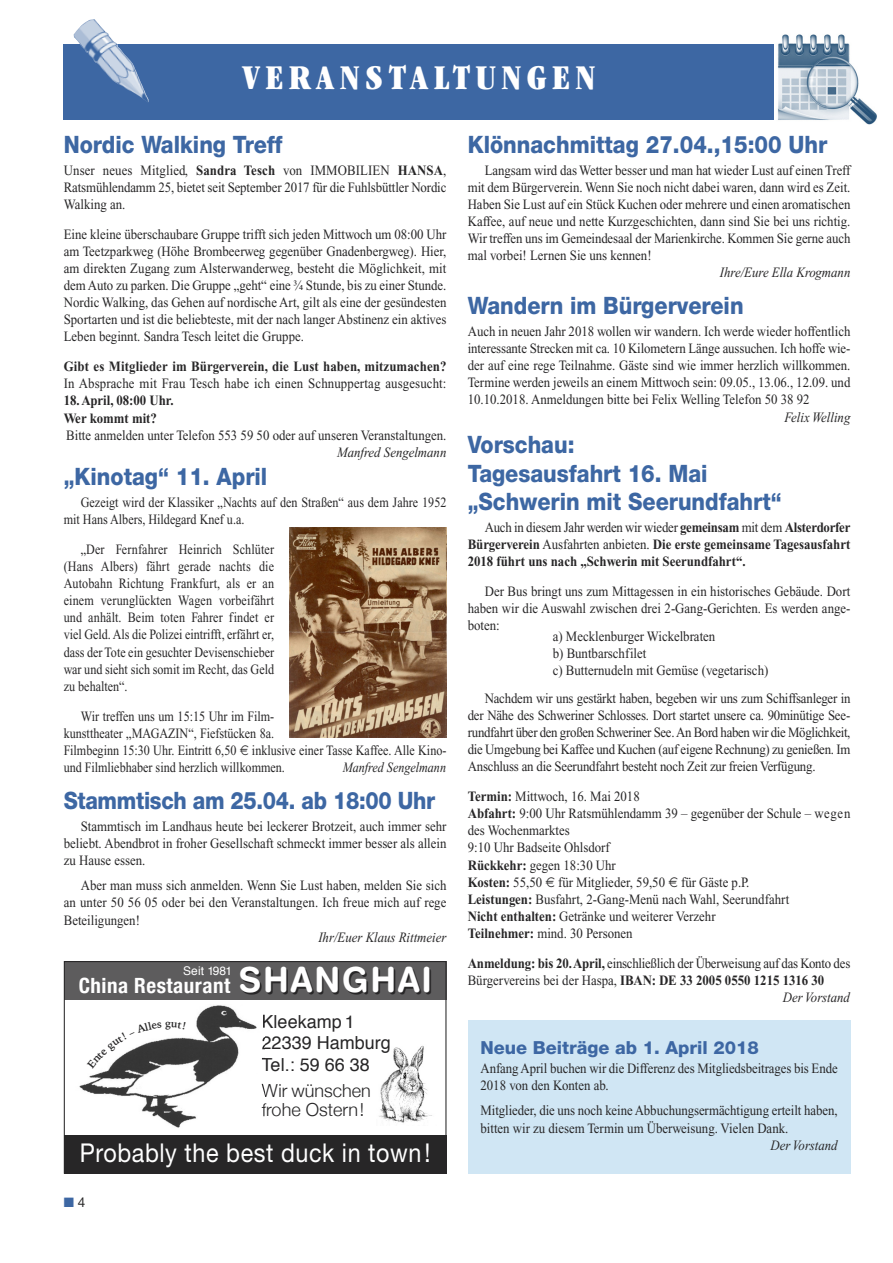
<style>
.page{position:relative;width:893px;height:1263px;background:#fff}
.page>*{position:absolute;margin:0;border:0;box-sizing:border-box;transform-origin:0 0}
.t1{font:36px "ITC Garamond Std Ult Cond";letter-spacing:.15em;color:#fff}
.t2{font:700 34.65px "Helvetica Rounded";letter-spacing:.05em;color:#fff;scale:.96 1}
.t3{font:25.95px "Helvetica Neue";letter-spacing:.025em;color:#fff;scale:.9 1}
.t4{font:800 24px/28.8px "Helvetica Neue";color:#3d67a3;scale:.9 1}
.t5{font:800 24px "Helvetica Neue";color:#3d67a3;scale:.88 1}
.t6{font:700 condensed 21px "Helvetica Neue";letter-spacing:.025em;color:#fff}
.t7{font:18px/21.6px "Helvetica";color:#272627}
.t8{font:800 18px "Helvetica Neue";color:#3d67a3}
.t9{font:300 18px/19.5px "Helvetica Neue";color:#272627}
.t10{font:14.25px/17.1px "Times New Roman";color:#272627;text-align:justify;scale:.9 1}
.t11{font:14.25px/17.1px "Times New Roman";color:#272627;scale:.85 1}
.t12{font:700 14.25px/17px "Times New Roman";color:#272627;text-align:justify;scale:.9 1}
.t13{font:italic 14.25px "Times New Roman";color:#272627;scale:.9 1}
.t14{font:14.25px "Times New Roman";letter-spacing:-.02em;color:#272627;scale:.9 1}
.t15{font:italic 14.25px "Times New Roman";color:#272627;scale:.85 1}
.t16{font:13.5px "Helvetica Neue";color:#fff}
.t17{font:13.5px "Helvetica Neue";color:#272627}
.t18{font:12px "Helvetica";color:#fff}
.t19{font:700 10.5px "Iowan Old Style";color:#272627}
.s1{font-weight:700}
.s2{font-family:"Courier";font-weight:400;font-stretch:normal;font-size:34.5px;color:#5d5c5d}
.s3{color:#3d67a3}
.s4{font-weight:400}
</style>
<div class="page">
<div style="left:64px;top:44px;width:710px;height:76px;background:#3d67a3"></div>
<img style="left:777px;top:34px;width:100px;height:91px">
<img style="left:74px;top:19px;width:75px;height:83px">
<img style="left:289px;top:528px;width:157px;height:209px">
<img style="left:379px;top:1045px;width:53px;height:78px">
<div style="left:64px;top:961px;width:382px;height:38px;background:#5d5c5d"></div>
<div style="left:64px;top:1135px;width:382px;height:39px;background:#272627"></div>
<div style="left:64px;top:961px;width:382px;height:213px;border:1px solid #272627"></div>
<img style="left:79px;top:1005px;width:186px;height:123px">
<svg style="left:263px;top:1015px;width:2px;height:13px"></svg>
<svg style="left:262px;top:1036px;width:3px;height:13px"></svg>
<svg style="left:262px;top:1084px;width:3px;height:11px"></svg>
<svg style="left:262px;top:1103px;width:3px;height:13px"></svg>
<div style="left:468px;top:1020px;width:382px;height:154px;background:#d0e6f4"></div>
<svg style="left:87px;top:1021px;width:75px;height:47px"></svg>
<svg style="left:171px;top:1021px;width:15px;height:8px"></svg>
<p class="t16" style="left:347px;top:59px;width:148px">Bürgerverein Fuhlsbüttel</p>
<h1 class="t1" style="left:242px;top:64px;width:355px">VERANSTALTUNGEN</h1>
<h3 class="t4" style="left:64px;top:132px;width:245px">Nordic Walking Treff</h3>
<p class="t10" style="left:64px;top:163px;width:427px">Unser neues Mitglied, <span class="s1">Sandra Tesch</span> von IMMOBILIEN <span class="s1">HANSA</span>, Ratsmühlendamm 25, bietet seit September 2017 für die Fuhlsbüttler Nordic Walking an.</p>
<p class="t10" style="left:64px;top:227px;width:427px">Eine kleine überschaubare Gruppe trifft sich jeden Mittwoch um 08:00 Uhr am Teetzparkweg (Höhe Brombeerweg gegenüber Gnadenbergweg). Hier, am direkten Zugang zum Alsterwanderweg, besteht die Möglichkeit, mit dem Auto zu parken. Die Gruppe „geht“ eine ¾ Stunde, bis zu einer Stunde.<br>Nordic Walking, das Gehen auf nordische Art, gilt als eine der gesündesten Sportarten und ist die beliebteste, mit der nach langer Abstinenz ein aktives Leben beginnt. Sandra Tesch leitet die Gruppe.</p>
<p class="t12" style="left:64px;top:359px;width:427px">Gibt es Mitglieder im Bürgerverein, die Lust haben, mitzumachen?</p>
<p class="t10" style="left:64px;top:376px;width:427px">In Absprache mit Frau Tesch habe ich einen Schnuppertag ausgesucht:</p>
<p class="t12" style="left:64px;top:393px;width:123px;line-height:17.4px">18.April, 08:00 Uhr.<br>Wer kommt mit?</p>
<p class="t10" style="left:66px;top:428px;width:424px">Bitte anmelden unter Telefon 553 59 50 oder auf unseren Veranstaltungen.</p>
<p class="t13" style="left:337px;top:447px;width:123px">Manfred Sengelmann</p>
<h3 class="t4" style="left:64px;top:464px;width:228px">„Kinotag“ 11. April</h3>
<p class="t11" style="left:64px;top:495px;width:452px;text-indent:17px">Gezeigt wird der Klassiker „Nachts auf den Straßen“ aus dem Jahre 1952 mit Hans Albers, Hildegard Knef u.a.</p>
<p class="t11" style="left:64px;top:542px;width:249px;text-align:justify;text-indent:17px">„Der Fernfahrer Heinrich Schlüter (Hans Albers) fährt gerade nachts die Autobahn Richtung Frankfurt, als er an einem verunglückten Wagen vorbeifährt und anhält. Beim toten Fahrer findet er viel Geld. Als die Polizei eintrifft, erfährt er, dass der Tote ein gesuchter Devisenschieber war und sieht sich somit im Recht, das Geld zu behalten“.</p>
<p class="t11" style="left:64px;top:709px;width:452px;text-indent:17px">Wir treffen uns um 15:15 Uhr im Film-<br>kunsttheater „MAGAZIN“, Fiefstücken 8a.<br>Filmbeginn 15:30 Uhr. Eintritt 6,50 inklusive einer Tasse Kaffee. Alle Kino&shy;und Filmliebhaber sind herzlich willkommen.</p>
<p class="t15" style="left:343px;top:762px;width:123px">Manfred Sengelmann</p>
<h3 class="t5" style="left:64px;top:792px;width:423px">Stammtisch am 25.04. ab 18:00 Uhr</h3>
<p class="t10" style="left:64px;top:818px;width:427px;text-indent:17px">Stammtisch im Landhaus heute bei leckerer Brotzeit, auch immer sehr beliebt. Abendbrot in froher Gesellschaft schmeckt immer besser als allein zu Hause essen.</p>
<p class="t10" style="left:64px;top:878px;width:427px;text-indent:17px">Aber man muss sich anmelden. Wenn Sie Lust haben, melden Sie sich an unter 50 56 05 oder bei den Veranstaltungen. Ich freue mich auf rege Beteiligungen!</p>
<p class="t13" style="left:318px;top:932px;width:144px">Ihr/Euer Klaus Rittmeier</p>
<h3 class="t6" style="left:79px;top:972px;width:327px">China Restaurant <span class="s2">HANGHAI</span></h3>
<p class="t18" style="left:183px;top:966px;width:50px">Seit 1981</p>
<h2 class="t2" style="left:239px;top:967px;width:203px">SHANGHAI</h2>
<p class="t19" style="left:165px;top:1016px;width:7px">g</p>
<p class="t7" style="left:262px;top:1012px;width:131px">Kleekamp 1<br>22339 Hamburg<br>Tel.: 59 66 38</p>
<p class="t9" style="left:262px;top:1080px;width:111px">Wir wünschen frohe Ostern!</p>
<h3 class="t3" style="left:80px;top:1143px;width:391px">Probably the best duck in town!</h3>
<p class="t17" style="left:64px;top:1197px;width:23px"><span class="s3">■</span> 4</p>
<h3 class="t4" style="left:468px;top:132px;width:401px">Klönnachmittag 27.04.,15:00 Uhr</h3>
<p class="t10" style="left:468px;top:163px;width:427px;text-indent:17px">Langsam wird das Wetter besser und man hat wieder Lust auf einen Treff mit dem Bürgerverein. Wenn Sie noch nicht dabei waren, dann wird es Zeit.<br>Haben Sie Lust auf ein Stück Kuchen oder mehrere und einen aromatischen Kaffee, auf neue und nette Kurzgeschichten, dann sind Sie bei uns richtig.<br>Wir treffen uns im Gemeindesaal der Marienkirche. Kommen Sie gerne auch mal vorbei! Lernen Sie uns kennen!</p>
<p class="t13" style="left:720px;top:267px;width:147px">Ihre/Eure Ella Krogmann</p>
<h3 class="t4" style="left:468px;top:294px;width:308px">Wandern im Bürgerverein</h3>
<p class="t10" style="left:468px;top:324px;width:427px">Auch in neuen Jahr 2018 wollen wir wandern. Ich werde wieder hoffentlich interessante Strecken mit ca. 10 Kilometern Länge aussuchen. Ich hoffe wie&shy;der auf eine rege Teilnahme. Gäste sind wie immer herzlich willkommen.<br>Termine werden jeweils an einem Mittwoch sein: 09.05., 13.06., 12.09. und 10.10.2018. Anmeldungen bitte bei Felix Welling Telefon 50 38 92</p>
<p class="t13" style="left:784px;top:412px;width:75px">Felix Welling</p>
<h3 class="t4" style="left:468px;top:432px;width:350px">Vorschau:<br>Tagesausfahrt 16. Mai „Schwerin mit Seerundfahrt“</h3>
<p class="t12" style="left:468px;top:520px;width:427px;text-indent:17px"><span class="s4">Auch in diesem Jahr werden wir wieder</span> gemeinsam <span class="s4">mit dem</span> Alsterdorfer Bürgerverein <span class="s4">Ausfahrten anbieten.</span> Die erste gemeinsame Tagesausfahrt 2018 führt uns nach „Schwerin mit Seerundfahrt“.</p>
<p class="t10" style="left:468px;top:584px;width:427px;text-indent:17px">Der Bus bringt uns zum Mittagessen in ein historisches Gebäude. Dort haben wir die Auswahl zwischen drei 2-Gang-Gerichten. Es werden ange&shy;boten:</p>
<p class="t10" style="left:553px;top:629px;width:241px;text-align:left">a) Mecklenburger Wickelbraten<br>b) Buntbarschfilet<br>c) Butternudeln mit Gemüse (vegetarisch)</p>
<p class="t10" style="left:468px;top:691px;width:427px;text-indent:17px">Nachdem wir uns gestärkt haben, begeben wir uns zum Schiffsanleger in der Nähe des Schweriner Schlosses. Dort startet unsere ca. 90minütige See&shy;rundfahrt über den großen Schweriner See.An Bord haben wir die Möglichkeit, die Umgebung bei Kaffee und Kuchen (auf eigene Rechnung) zu genießen. Im Anschluss an die Seerundfahrt besteht noch Zeit zur freien Verfügung.</p>
<p class="t10" style="left:468px;top:789px;width:427px;text-align:left"><span class="s1">Termin:</span> Mittwoch, 16. Mai 2018<br><span class="s1">Abfahrt:</span> 9:00 Uhr Ratsmühlendamm 39 – gegenüber der Schule – wegen des Wochenmarktes<br>9:10 Uhr Badseite Ohlsdorf<br><span class="s1">Rückkehr:</span> gegen 18:30 Uhr<br><span class="s1">Kosten:</span> 55,50 für Mitglieder, 59,50 für Gäste p.P.<br><span class="s1">Leistungen:</span> Busfahrt, 2-Gang-Menü nach Wahl, Seerundfahrt<br><span class="s1">Nicht enthalten:</span> Getränke und weiterer Verzehr<br><span class="s1">Teilnehmer:</span> mind. 30 Personen</p>
<p class="t14" style="left:468px;top:958px;width:427px"><span class="s1">Anmeldung: bis 20.April,</span> einschließlich der Überweisung auf das Konto des</p>
<p class="t12" style="left:468px;top:973px;width:398px"><span class="s4">Bürgervereins bei der Haspa,</span> IBAN: DE 33 2005 0550 1215 1316 30</p>
<p class="t13" style="left:783px;top:992px;width:76px">Der Vorstand</p>
<p class="t8" style="left:480px;top:1041px;width:280px">Neue Beiträge ab 1. April 2018</p>
<p class="t10" style="left:480px;top:1061px;width:398px">Anfang April buchen wir die Differenz des Mitgliedsbeitrages bis Ende<br>2018 von den Konten ab.</p>
<p class="t10" style="left:480px;top:1103px;width:398px">Mitglieder, die uns noch keine Abbuchungsermächtigung erteilt haben, bitten wir zu diesem Termin um Überweisung. Vielen Dank.</p>
<p class="t13" style="left:770px;top:1140px;width:76px">Der Vorstand</p>
</div>
